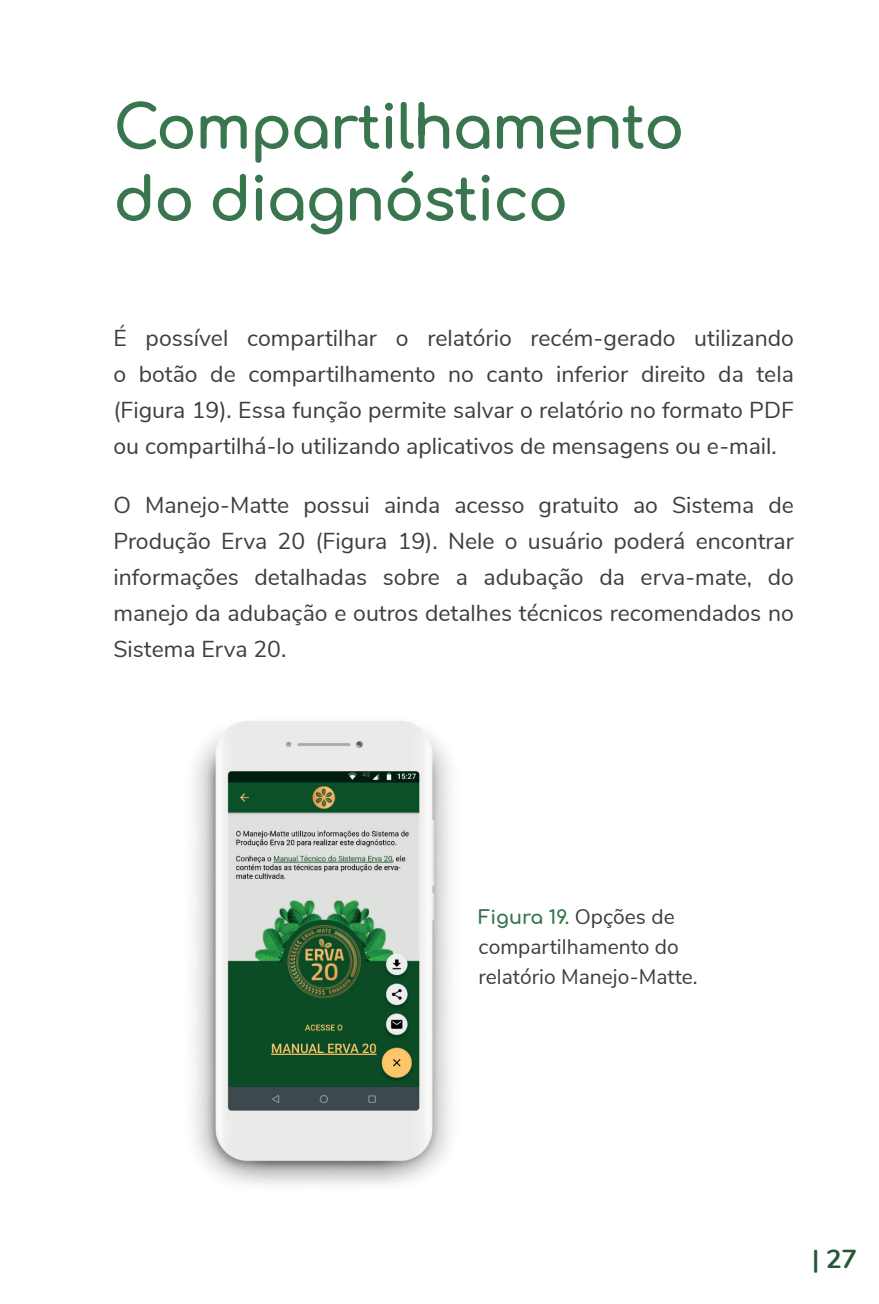
<style>
.page{position:relative;width:879px;height:1304px;background:#fff}
.page>*{position:absolute;margin:0;border:0;box-sizing:border-box;transform-origin:0 0}
.t1{font:700 60px/72px "Comfortaa";letter-spacing:-.025em;color:#39754f}
.t2{font:700 26px "Nunito";color:#265838}
.t3{font:23px/36px "Nunito Sans";color:#3e3e3f;text-align:justify}
.t4{font:21px/30px "Nunito Sans";color:#3e3e3f}
.t5{font:700 19px "Comfortaa";color:#39754f}
.s1{font-family:"Nunito Sans";font-weight:400;font-size:21px;color:#3e3e3f}
</style>
<div class="page">
<img style="left:194px;top:721px;width:257px;height:465px">
<h1 class="t1" style="left:113px;top:84px;width:573px">Compartilhamento do diagnóstico</h1>
<p class="t3" style="left:113px;top:319px;width:682px">É possível compartilhar o relatório recém-gerado utilizando o botão de compartilhamento no canto inferior direito da tela (Figura 19). Essa função permite salvar o relatório no formato PDF ou compartilhá-lo utilizando aplicativos de mensagens ou e-mail.</p>
<p class="t3" style="left:113px;top:486px;width:682px">O Manejo-Matte possui ainda acesso gratuito ao Sistema de Produção Erva 20 (Figura 19). Nele o usuário poderá encontrar informações detalhadas sobre a adubação da erva-mate, do manejo da adubação e outros detalhes técnicos recomendados no Sistema Erva 20.</p>
<p class="t5" style="left:479px;top:900px;width:198px">Figura 19. <span class="s1">Opções de</span></p>
<p class="t4" style="left:479px;top:931px;width:220px">compartilhamento do relatório Manejo-Matte.</p>
<p class="t2" style="left:812px;top:1240px;width:47px">| 27</p>
</div>
